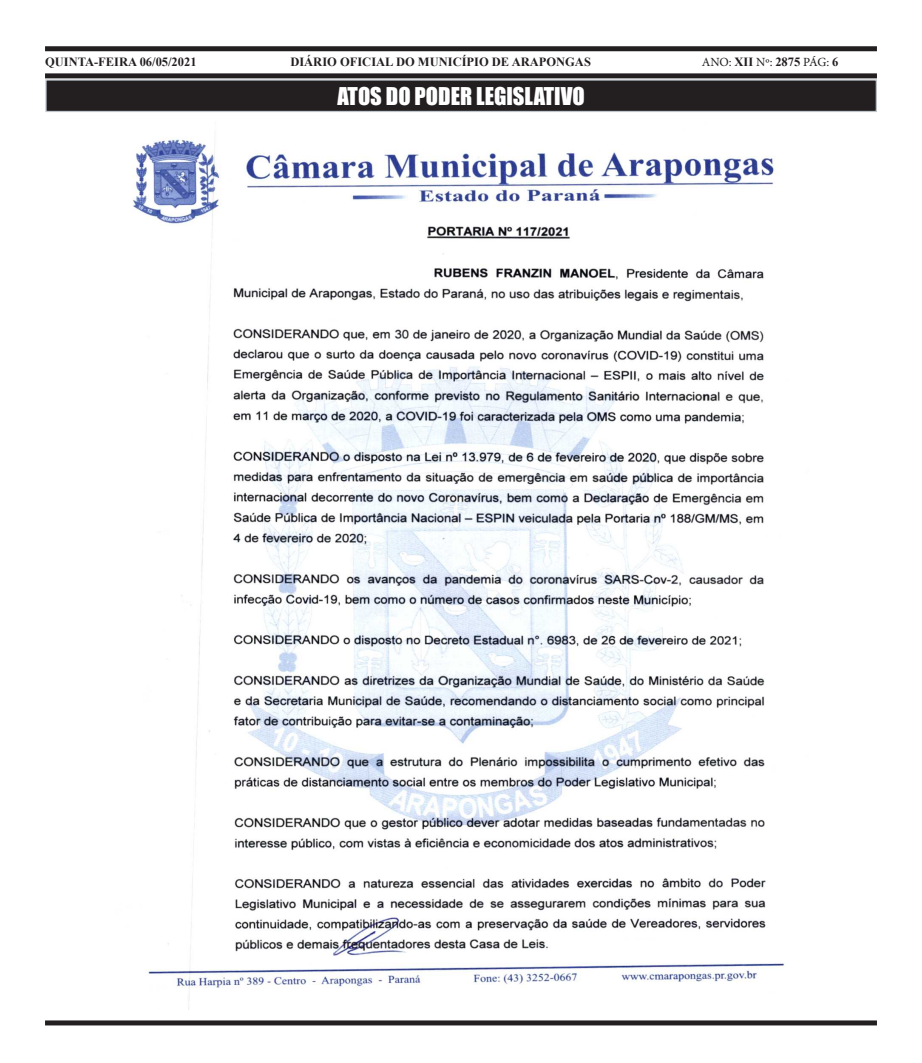
<style>
.page{position:relative;width:922px;height:1063px;background:#fff}
.page>*{position:absolute;margin:0;border:0;box-sizing:border-box;transform-origin:0 0}
.t1{font:22.5px "Impact";color:#fff}
.t2{font:700 12.5px "Times New Roman";color:#231f20}
.t3{font:12.5px "Minion Pro";letter-spacing:-.005em;color:#231f20}
.s1{font-family:"Times New Roman";font-weight:700}
</style>
<div class="page">
<div style="left:45px;top:1020px;width:831px;height:5px;background:#231f20"></div>
<div style="left:45px;top:46px;width:831px;height:5px;background:#231f20"></div>
<div style="left:45px;top:73px;width:831px;height:5px;background:#231f20"></div>
<img style="left:132px;top:137px;width:653px;height:872px">
<div style="left:46px;top:80px;width:830px;height:31px;background:#231f20"></div>
<div style="left:45px;top:79px;width:831px;height:33px;border:1px solid #bec5cb"></div>
<p class="t2" style="left:45px;top:53px;width:153px">QUINTA-FEIRA 06/05/2021</p>
<p class="t2" style="left:290px;top:53px;width:302px">DIÁRIO OFICIAL DO MUNICÍPIO DE ARAPONGAS</p>
<p class="t3" style="left:701px;top:53px;width:138px">ANO: <span class="s1">XII</span> Nº: <span class="s1">2875</span> PÁG: <span class="s1">6</span></p>
<p class="t1" style="left:337px;top:78px;width:249px">ATOS DO PODER LEGISLATIVO</p>
</div>
